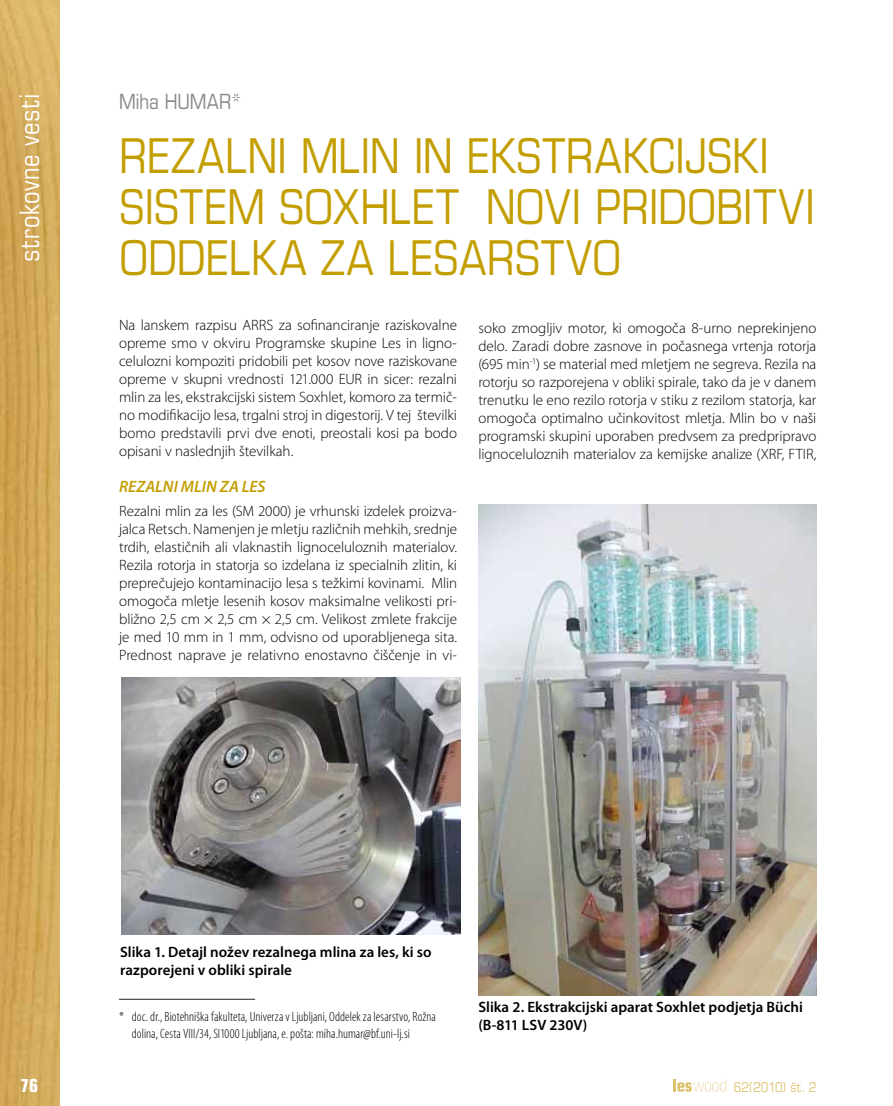
<style>
.page{position:relative;width:893px;height:1106px;background:#fff}
.page>*{position:absolute;margin:0;border:0;box-sizing:border-box;transform-origin:0 0}
.t1{font:48px "Eurostile LT Std Cond SLO";letter-spacing:-.01em;color:#c39e00}
.t2{font:27px "Eurostile LT Std Cond SLO";letter-spacing:.02em;color:#fff}
.t3{font:21px "Eurostile LT Std Cond SLO";color:#87888a}
.t4{font:700 18px "Eurostile LT Std Cond SLO";color:#fff}
.t5{font:italic 600 16.5px "Myriad Pro";color:#c39e00}
.t6{font:300 15px/18px "Myriad Pro";letter-spacing:-.005em;color:#000;text-align:justify}
.t7{font:600 15px/18px "Myriad Pro";color:#000}
.t8{font:300 condensed 13.5px/16.5px "Myriad Pro";letter-spacing:.005em;color:#000}
.t9{font:13.5px "Eurostile LT Std Cond SLO";letter-spacing:.015em;color:#ddc26e}
</style>
<div class="page">
<img style="left:0;top:0;width:60px;height:1106px">
<svg style="left:673px;top:1079px;width:53px;height:12px"></svg>
<hr style="left:119px;top:998px;width:136px;height:1px;background:#2b231a">
<img style="left:478px;top:504px;width:338px;height:491px">
<img style="left:121px;top:677px;width:339px;height:257px">
<h2 class="t2" style="left:13px;top:262px;width:170px;rotate:-90deg">STROKOVNE VESTI</h2>
<h3 class="t3" style="left:119px;top:89px;width:60px">MIHA HUM</h3>
<h3 class="t3" style="left:207px;top:89px;width:36px">AR*</h3>
<h1 class="t1" style="left:119px;top:127px;width:373px">REZALNI MLIN IN EKSTR</h1>
<h1 class="t1" style="left:594px;top:127px;width:133px">AKCIJSKI</h1>
<h1 class="t1" style="left:119px;top:178px;width:25px">SISTEM</h1>
<h1 class="t1" style="left:279px;top:178px;width:231px">SOXHLET NOVI</h1>
<h1 class="t1" style="left:595px;top:178px;width:23px">PRIDOBITVI</h1>
<h1 class="t1" style="left:119px;top:229px;width:395px">ODDELKA ZA LESARSTVO</h1>
<p class="t6" style="left:119px;top:316px;width:340px">Na lanskem razpisu ARRS za sofinanciranje raziskovalne opreme smo v okviru Programske skupine Les in ligno&shy;celulozni kompoziti pridobili pet kosov nove raziskovane opreme v skupni vrednosti 121.000 EUR in sicer: rezalni mlin za les, ekstrakcijski sistem Soxhlet, komoro za termič&shy;no modifikacijo lesa, trgalni stroj in digestorij. V tej številki bomo predstavili prvi dve enoti, preostali kosi pa bodo opisani v naslednjih številkah.</p>
<p class="t5" style="left:119px;top:475px;width:19px">REZALNI</p>
<p class="t5" style="left:181px;top:475px;width:10px">MLIN</p>
<p class="t5" style="left:220px;top:475px;width:31px">ZA LES</p>
<p class="t6" style="left:119px;top:502px;width:340px">Rezalni mlin za les (SM 2000) je vrhunski izdelek proizva&shy;jalca Retsch. Namenjen je mletju različnih mehkih, srednje trdih, elastičnih ali vlaknastih lignoceluloznih materialov.<br>Rezila rotorja in statorja so izdelana iz specialnih zlitin, ki preprečujejo kontaminacijo lesa s težkimi kovinami. Mlin omogoča mletje lesenih kosov maksimalne velikosti pri&shy;bližno 2,5 cm × 2,5 cm × 2,5 cm. Velikost zmlete frakcije je med 10 mm in 1 mm, odvisno od uporabljenega sita.<br>Prednost naprave je relativno enostavno čiščenje in vi-</p>
<p class="t6" style="left:478px;top:319px;width:340px">soko zmogljiv motor, ki omogoča 8-urno neprekinjeno delo. Zaradi dobre zasnove in počasnega vrtenja rotorja (695 min<sup>-1</sup>) se material med mletjem ne segreva. Rezila na rotorju so razporejena v obliki spirale, tako da je v danem trenutku le eno rezilo rotorja v stiku z rezilom statorja, kar omogoča optimalno učinkovitost mletja. Mlin bo v naši programski skupini uporaben predvsem za predpripravo lignoceluloznih materialov za kemijske analize (XRF, FTIR,</p>
<p class="t7" style="left:120px;top:942px;width:313px">Slika 1. Detajl nožev rezalnega mlina za les, ki so razporejeni v obliki spirale</p>
<p class="t8" style="left:132px;top:1008px;width:306px;text-indent:-13px">* doc. dr., Biotehniška fakulteta, Univerza v Ljubljani, Oddelek za lesarstvo, Rožna dolina, Cesta VIII/34, SI1000 Ljubljana, e. pošta: miha.humar@bf.uni-lj.si</p>
<p class="t7" style="left:478px;top:997px;width:326px">Slika 2. Ekstrakcijski aparat Soxhlet podjetja Büchi (B-811 LSV 230V)</p>
<p class="t4" style="left:20px;top:1074px;width:19px">76</p>
<p class="t9" style="left:734px;top:1078px;width:84px">62(2010) ŠT. 2</p>
</div>
